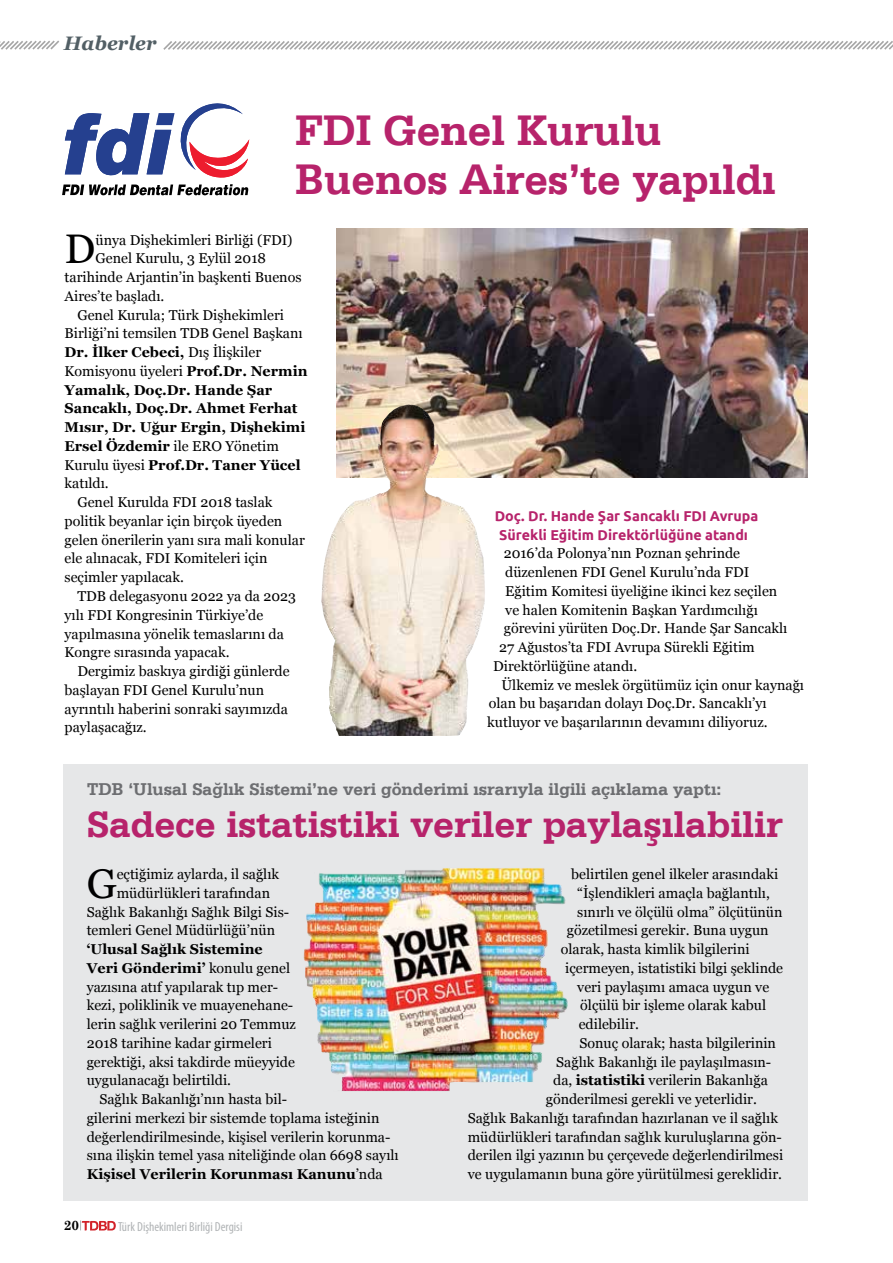
<style>
.page{position:relative;width:893px;height:1263px;background:#fff}
.page>*{position:absolute;margin:0;border:0;box-sizing:border-box;transform-origin:0 0}
.t1{font:700 45px/49.5px "Serifa BT";color:#b7236b}
.t2{font:41.25px "Georgia";color:#000}
.t3{font:700 39.15px "Serifa BT";color:#b7236b}
.t4{font:italic 700 19.5px "Georgia";color:#525f65}
.t5{font:700 18px "Serifa BT";color:#6d6e71}
.t6{font:14.25px/18.8px "Georgia";color:#000}
.t7{font:700 14.25px "Georgia";color:#000}
.t8{font:700 14.25px/18.8px "Ubuntu";color:#b7236b;text-align:center}
.t9{font:700 13.5px "Century Schoolbook";color:#000}
.t10{font:condensed 13.05px "Myriad Pro";color:#b1b4b6}
.s1{font-weight:400}
.s2{font-weight:700}
</style>
<div class="page">
<div style="left:64px;top:764px;width:744px;height:436px;background:#e6e7e8"></div>
<svg style="left:0;top:40px;width:59px;height:10px"></svg>
<svg style="left:80px;top:1220px;width:36px;height:10px"></svg>
<svg style="left:163px;top:41px;width:730px;height:9px"></svg>
<img style="left:303px;top:868px;width:265px;height:223px">
<img style="left:337px;top:228px;width:471px;height:250px">
<img style="left:321px;top:404px;width:164px;height:332px">
<svg style="left:62px;top:103px;width:187px;height:92px"></svg>
<h3 class="t4" style="left:64px;top:32px;width:94px">Haberler</h3>
<h1 class="t1" style="left:296px;top:104px;width:481px">FDI Genel Kurulu<br>Buenos Aires’te yapıldı</h1>
<h2 class="t2" style="left:65px;top:226px;width:32px">D</h2>
<p class="t6" style="left:96px;top:230px;width:199px">ünya Dişhekimleri Birliği (FDI)</p>
<p class="t6" style="left:96px;top:249px;width:172px">Genel Kurulu, 3 Eylül 2018</p>
<p class="t6" style="left:65px;top:268px;width:238px">tarihinde Arjantin’in başkenti Buenos</p>
<p class="t6" style="left:65px;top:287px;width:101px">Aires’te başladı.</p>
<p class="t6" style="left:77px;top:305px;width:208px">Genel Kurula; Türk Dişhekimleri</p>
<p class="t6" style="left:65px;top:324px;width:240px">Birliği’ni temsilen TDB Genel Başkanı</p>
<p class="t7" style="left:65px;top:344px;width:198px">Dr. İlker Cebeci, <span class="s1">Dış İlişkiler</span></p>
<p class="t6" style="left:65px;top:362px;width:244px">Komisyonu üyeleri <span class="s2">Prof.Dr. Nermin</span></p>
<p class="t7" style="left:65px;top:382px;width:209px">Yamalık, Doç.Dr. Hande Şar</p>
<p class="t7" style="left:65px;top:400px;width:235px">Sancaklı, Doç.Dr. Ahmet Ferhat</p>
<p class="t7" style="left:65px;top:419px;width:242px">Mısır, Dr. Uğur Ergin, Dişhekimi</p>
<p class="t6" style="left:65px;top:437px;width:216px"><span class="s2">Ersel Özdemir</span> ile ERO Yönetim</p>
<p class="t7" style="left:65px;top:457px;width:237px"><span class="s1">Kurulu üyesi</span> Prof.Dr. Taner Yücel</p>
<p class="t6" style="left:65px;top:474px;width:46px">katıldı.</p>
<p class="t6" style="left:77px;top:493px;width:197px">Genel Kurulda FDI 2018 taslak</p>
<p class="t6" style="left:65px;top:512px;width:219px">politik beyanlar için birçok üyeden</p>
<p class="t6" style="left:65px;top:530px;width:242px">gelen önerilerin yanı sıra mali konular</p>
<p class="t6" style="left:65px;top:549px;width:204px">ele alınacak, FDI Komiteleri için</p>
<p class="t6" style="left:65px;top:568px;width:121px">seçimler yapılacak.</p>
<p class="t6" style="left:77px;top:587px;width:220px">TDB delegasyonu 2022 ya da 2023</p>
<p class="t6" style="left:65px;top:605px;width:200px">yılı FDI Kongresinin Türkiye’de</p>
<p class="t6" style="left:65px;top:624px;width:221px">yapılmasına yönelik temaslarını da</p>
<p class="t6" style="left:65px;top:643px;width:166px">Kongre sırasında yapacak.</p>
<p class="t6" style="left:77px;top:662px;width:214px">Dergimiz baskıya girdiği günlerde</p>
<p class="t6" style="left:65px;top:680px;width:201px">başlayan FDI Genel Kurulu’nun</p>
<p class="t6" style="left:65px;top:699px;width:225px">ayrıntılı haberini sonraki sayımızda</p>
<p class="t6" style="left:65px;top:718px;width:84px">paylaşacağız.</p>
<p class="t8" style="left:495px;top:506px;width:265px">Doç. Dr. Hande Şar Sancaklı FDI Avrupa<br>Sürekli Eğitim Direktörlüğüne atandı</p>
<p class="t6" style="left:504px;top:544px;width:238px">2016’da Polonya’nın Poznan şehrinde</p>
<p class="t6" style="left:505px;top:563px;width:245px">düzenlenen FDI Genel Kurulu’nda FDI</p>
<p class="t6" style="left:505px;top:582px;width:274px">Eğitim Komitesi üyeliğine ikinci kez seçilen</p>
<p class="t6" style="left:505px;top:600px;width:254px">ve halen Komitenin Başkan Yardımcılığı</p>
<p class="t6" style="left:504px;top:619px;width:285px">görevini yürüten Doç.Dr. Hande Şar Sancaklı</p>
<p class="t6" style="left:499px;top:638px;width:257px">27 Ağustos’ta FDI Avrupa Sürekli Eğitim</p>
<p class="t6" style="left:493px;top:657px;width:146px">Direktörlüğüne atandı.</p>
<p class="t6" style="left:501px;top:675px;width:304px">Ülkemiz ve meslek örgütümüz için onur kaynağı</p>
<p class="t6" style="left:489px;top:694px;width:279px">olan bu başarıdan dolayı Doç.Dr. Sancaklı’yı</p>
<p class="t6" style="left:487px;top:713px;width:282px">kutluyor ve başarılarının devamını diliyoruz.</p>
<p class="t5" style="left:87px;top:778px;width:636px">TDB ‘Ulusal Sağlık Sistemi’ne veri gönderimi ısrarıyla ilgili açıklama yaptı:</p>
<h3 class="t3" style="left:87px;top:799px;width:697px">Sadece istatistiki veriler paylaşılabilir</h3>
<h2 class="t2" style="left:87px;top:860px;width:31px">G</h2>
<p class="t6" style="left:117px;top:865px;width:164px">eçtiğimiz aylarda, il sağlık</p>
<p class="t6" style="left:571px;top:865px;width:208px">belirtilen genel ilkeler arasındaki</p>
<p class="t6" style="left:577px;top:883px;width:194px">“İşlendikleri amaçla bağlantılı,</p>
<p class="t6" style="left:577px;top:902px;width:207px">sınırlı ve ölçülü olma” ölçütünün</p>
<p class="t6" style="left:567px;top:921px;width:203px">gözetilmesi gerekir. Buna uygun</p>
<p class="t6" style="left:561px;top:940px;width:190px">olarak, hasta kimlik bilgilerini</p>
<p class="t6" style="left:565px;top:958px;width:219px">içermeyen, istatistiki bilgi şeklinde</p>
<p class="t6" style="left:577px;top:977px;width:193px">veri paylaşımı amaca uygun ve</p>
<p class="t6" style="left:580px;top:996px;width:187px">ölçülü bir işleme olarak kabul</p>
<p class="t6" style="left:579px;top:1015px;width:62px">edilebilir.</p>
<p class="t6" style="left:579px;top:1033px;width:198px">Sonuç olarak; hasta bilgilerinin</p>
<p class="t6" style="left:556px;top:1052px;width:217px">Sağlık Bakanlığı ile paylaşılmasın-</p>
<p class="t6" style="left:553px;top:1071px;width:216px">da, <span class="s2">istatistiki</span> verilerin Bakanlığa</p>
<p class="t6" style="left:546px;top:1090px;width:213px">gönderilmesi gerekli ve yeterlidir.</p>
<p class="t6" style="left:468px;top:1108px;width:312px">Sağlık Bakanlığı tarafından hazırlanan ve il sağlık</p>
<p class="t6" style="left:468px;top:1127px;width:316px">müdürlükleri tarafından sağlık kuruluşlarına gön-</p>
<p class="t6" style="left:468px;top:1146px;width:317px">derilen ilgi yazının bu çerçevede değerlendirilmesi</p>
<p class="t6" style="left:468px;top:1165px;width:316px">ve uygulamanın buna göre yürütülmesi gereklidir.</p>
<p class="t6" style="left:117px;top:883px;width:155px">müdürlükleri tarafından</p>
<p class="t6" style="left:87px;top:902px;width:204px">Sağlık Bakanlığı Sağlık Bilgi Sis-</p>
<p class="t6" style="left:87px;top:921px;width:190px">temleri Genel Müdürlüğü’nün</p>
<p class="t6" style="left:87px;top:940px;width:211px"><span class="s2">‘Ulusal Sağlık Sistemine<br>Veri Gönderimi’</span> konulu genel yazısına atıf yapılarak tıp mer&shy;kezi, poliklinik ve muayenehane&shy;lerin sağlık verilerini 20 Temmuz<br>2018 tarihine kadar girmeleri gerektiği, aksi takdirde müeyyide uygulanacağı belirtildi.</p>
<p class="t6" style="left:87px;top:1090px;width:314px;text-indent:13px">Sağlık Bakanlığı’nın hasta bil-<br>gilerini merkezi bir sistemde toplama isteğinin değerlendirilmesinde, kişisel verilerin korunma&shy;sına ilişkin temel yasa niteliğinde olan 6698 sayılı <span class="s2">Kişisel Verilerin Korunması Kanunu</span>’nda</p>
<p class="t9" style="left:64px;top:1215px;width:17px">20</p>
<p class="t10" style="left:118px;top:1218px;width:126px">Türk Dişhekimleri Birliği Dergisi</p>
</div>
